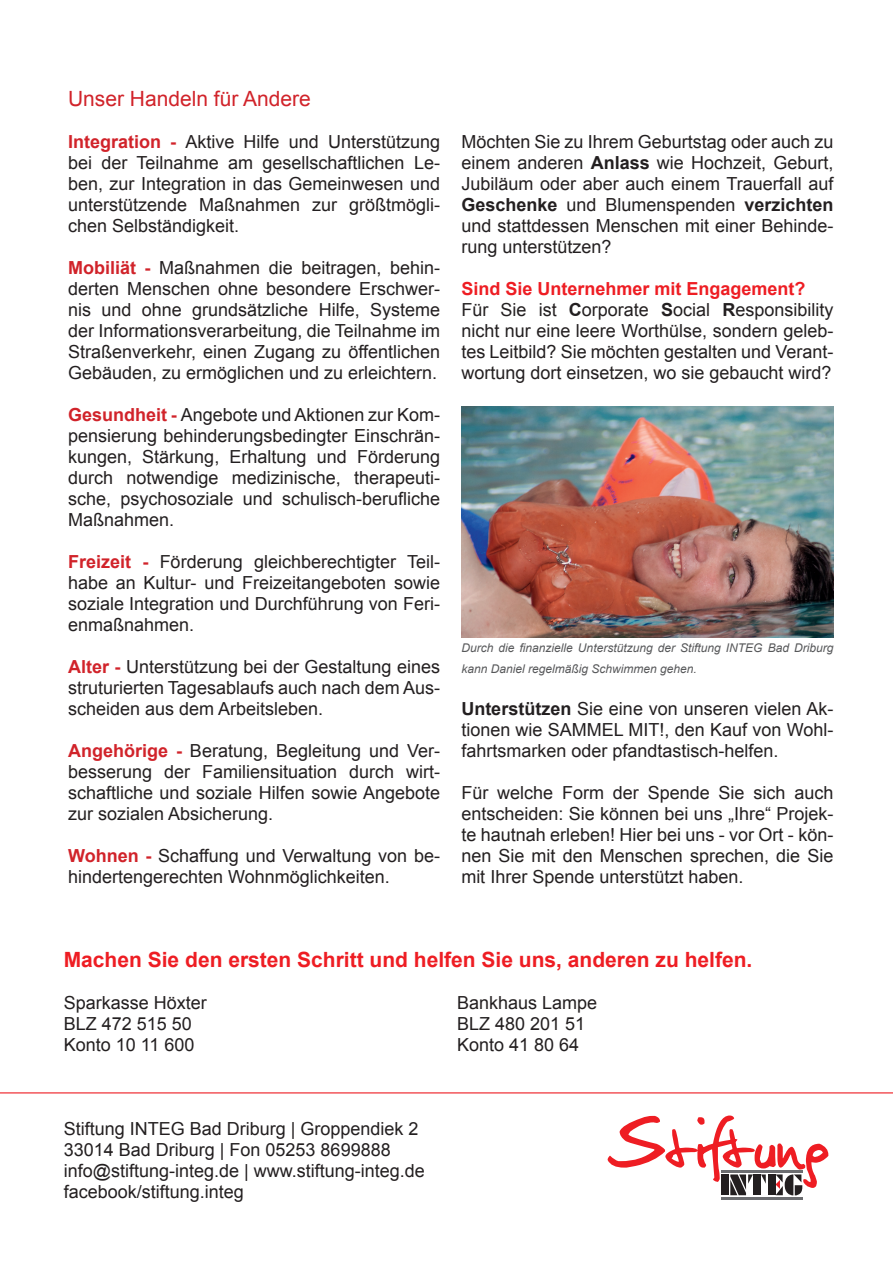
<style>
.page{position:relative;width:893px;height:1263px;background:#fff}
.page>*{position:absolute;margin:0;border:0;box-sizing:border-box;transform-origin:0 0}
.t1{font:700 21px "Arial";color:#ee1d23}
.t2{font:21px "Arial";color:#d1232a}
.t3{font:18px/21px "Arial";color:#231f20;text-align:justify}
.t4{font:italic 12px/21px "Arial";color:#57585a}
.s1{font-weight:700;color:#d1232a}
.s2{font-weight:700}
.s3{font-weight:700;color:#ee1d23}
</style>
<div class="page">
<svg style="left:0;top:1092px;width:893px;height:108px"></svg>
<hr style="left:721px;top:1197px;width:81px;height:2px;background:#6c6d70">
<svg style="left:608px;top:1115px;width:220px;height:80px"></svg>
<img style="left:461px;top:406px;width:372px;height:231px">
<p class="t2" style="left:68px;top:85px;width:244px">Unser Handeln für Andere</p>
<p class="t3" style="left:68px;top:131px;width:374px"><span class="s1">Integration -</span> Aktive Hilfe und Unterstützung bei der Teilnahme am gesellschaftlichen Le&shy;ben, zur Integration in das Gemeinwesen und unterstützende Maßnahmen zur größtmögli&shy;chen Selbständigkeit.</p>
<p class="t3" style="left:68px;top:257px;width:374px"><span class="s1">Mobiliät -</span> Maßnahmen die beitragen, behin&shy;derten Menschen ohne besondere Erschwer&shy;nis und ohne grundsätzliche Hilfe, Systeme der Informationsverarbeitung, die Teilnahme im Straßenverkehr, einen Zugang zu öffentlichen Gebäuden, zu ermöglichen und zu erleichtern.</p>
<p class="t3" style="left:68px;top:404px;width:374px"><span class="s1">Gesundheit -</span> Angebote und Aktionen zur Kom&shy;pensierung behinderungsbedingter Einschrän&shy;kungen, Stärkung, Erhaltung und Förderung durch notwendige medizinische, therapeuti&shy;sche, psychosoziale und schulisch-berufliche Maßnahmen.</p>
<p class="t3" style="left:68px;top:551px;width:374px"><span class="s1">Freizeit -</span> Förderung gleichberechtigter Teil&shy;habe an Kultur- und Freizeitangeboten sowie soziale Integration und Durchführung von Feri&shy;enmaßnahmen.</p>
<p class="t3" style="left:68px;top:656px;width:374px"><span class="s1">Alter -</span> Unterstützung bei der Gestaltung eines struturierten Tagesablaufs auch nach dem Aus&shy;scheiden aus dem Arbeitsleben.</p>
<p class="t3" style="left:68px;top:740px;width:374px"><span class="s1">Angehörige -</span> Beratung, Begleitung und Ver&shy;besserung der Familiensituation durch wirt&shy;schaftliche und soziale Hilfen sowie Angebote zur sozialen Absicherung.</p>
<p class="t3" style="left:68px;top:845px;width:374px"><span class="s1">Wohnen -</span> Schaffung und Verwaltung von be&shy;hindertengerechten Wohnmöglichkeiten.</p>
<p class="t3" style="left:461px;top:131px;width:374px">Möchten Sie zu Ihrem Geburtstag oder auch zu einem anderen <span class="s2">Anlass</span> wie Hochzeit, Geburt, Jubiläum oder aber auch einem Trauerfall auf <span class="s2">Geschenke</span> und Blumenspenden <span class="s2">verzichten </span>und stattdessen Menschen mit einer Behinde&shy;rung unterstützen?</p>
<p class="t3" style="left:461px;top:278px;width:374px;text-align:left"><span class="s3">Sind Sie Unternehmer mit Engagement?<br></span>Für Sie ist <span class="s2">C</span>orporate <span class="s2">S</span>ocial <span class="s2">R</span>esponsibility nicht nur eine leere Worthülse, sondern geleb&shy;tes Leitbild? Sie möchten gestalten und Verant&shy;wortung dort einsetzen, wo sie gebaucht wird?</p>
<p class="t4" style="left:461px;top:637px;width:374px">Durch die finanzielle Unterstützung der Stiftung INTEG Bad Driburg kann Daniel regelmäßig Schwimmen gehen.</p>
<p class="t3" style="left:461px;top:698px;width:374px"><span class="s2">Unterstützen</span> Sie eine von unseren vielen Ak&shy;tionen wie SAMMEL MIT!, den Kauf von Wohl&shy;fahrtsmarken oder pfandtastisch-helfen.</p>
<p class="t3" style="left:461px;top:782px;width:374px">Für welche Form der Spende Sie sich auch entscheiden: Sie können bei uns „Ihre“ Projek&shy;te hautnah erleben! Hier bei uns - vor Ort - kön&shy;nen Sie mit den Menschen sprechen, die Sie mit Ihrer Spende unterstützt haben.</p>
<p class="t1" style="left:64px;top:945px;width:690px">Machen Sie den ersten Schritt und helfen Sie uns, anderen zu helfen.</p>
<p class="t3" style="left:64px;top:992px;width:145px;text-align:left">Sparkasse Höxter<br>BLZ 472 515 50<br>Konto 10 11 600</p>
<p class="t3" style="left:457px;top:992px;width:142px;text-align:left">Bankhaus Lampe<br>BLZ 480 201 51<br>Konto 41 80 64</p>
<p class="t3" style="left:64px;top:1118px;width:363px;text-align:left">Stiftung INTEG Bad Driburg | Groppendiek 2<br>33014 Bad Driburg | Fon 05253 8699888 info@stiftung-integ.de | www.stiftung-integ.de facebook/stiftung.integ</p>
</div>
